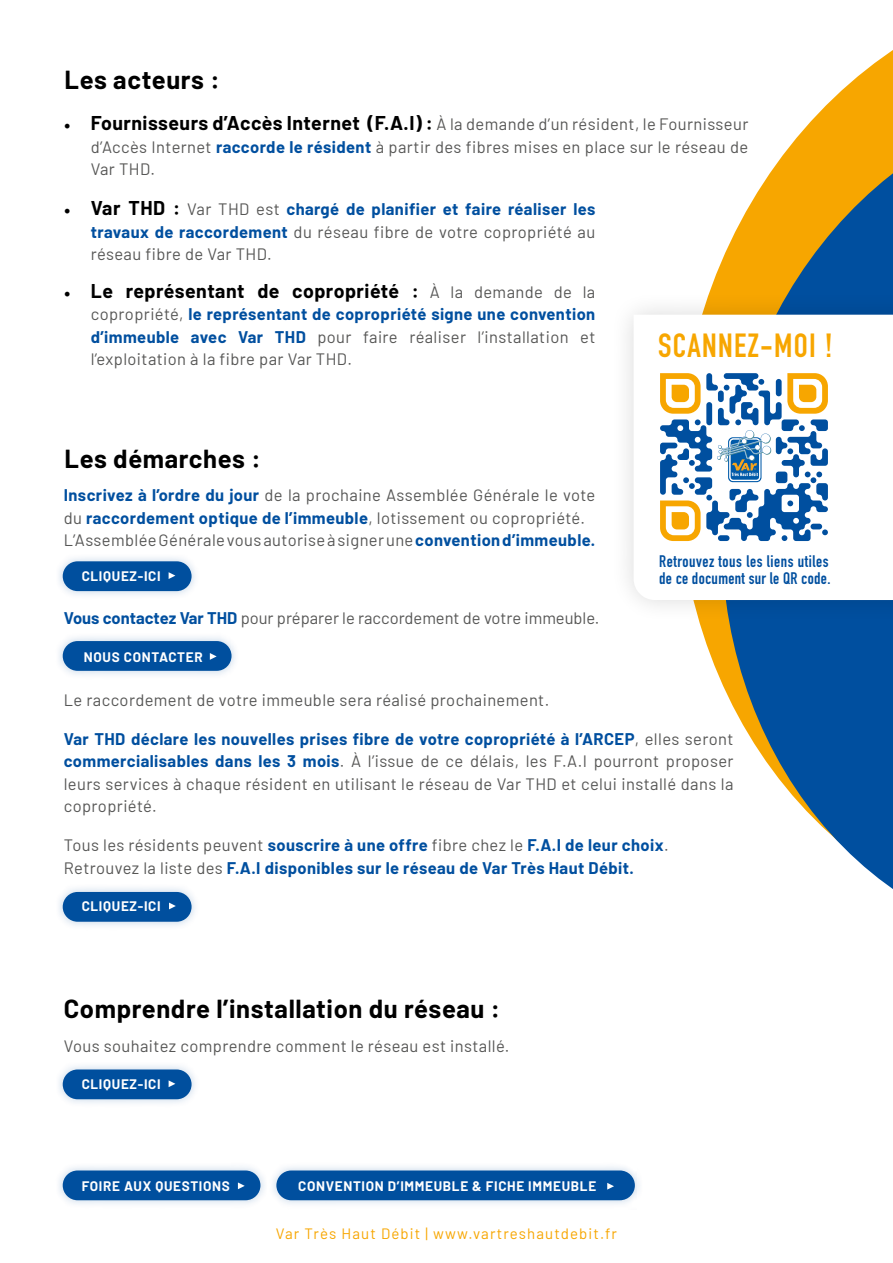
<style>
.page{position:relative;width:893px;height:1263px;background:#fff}
.page>*{position:absolute;margin:0;border:0;box-sizing:border-box;transform-origin:0 0}
.t1{font:700 33px "DIN Condensed";letter-spacing:.04em;color:#f7a600}
.t2{font:700 25.5px "Barlow";letter-spacing:.025em;color:#000}
.t3{font:700 19.5px "Barlow";letter-spacing:.025em;color:#000}
.t4{font:16.5px/22.5px "Barlow";letter-spacing:.025em;color:#575756;text-align:justify}
.t5{font:700 16.5px "Barlow";letter-spacing:.025em;color:#004f9f}
.t6{font:16.5px "Barlow";color:#575756}
.t7{font:700 16.5px "DIN Condensed";letter-spacing:.035em;color:#004f9f}
.t8{font:15px "Barlow";letter-spacing:.075em;color:#f7a600}
.t9{font:700 13.5px "Barlow";letter-spacing:.05em;color:#fff}
.s1{font-family:"Minion Pro";font-size:18px;color:#000}
.s2{font-weight:700;font-size:19.5px;color:#000}
.s3{font-weight:700;color:#004f9f}
.s4{font-family:"Minion Pro";font-weight:400;font-size:18px}
.s5{font-weight:400;font-size:16.5px;color:#575756}
.s6{font-weight:400;color:#575756}
</style>
<div class="page">
<svg style="left:700px;top:71px;width:193px;height:818px"></svg>
<div style="left:610px;top:291px;width:283px;height:333px;background:#000;opacity:.15"></div>
<svg style="left:634px;top:315px;width:259px;height:285px"></svg>
<svg style="left:660px;top:373px;width:168px;height:168px"></svg>
<div style="left:54px;top:552px;width:147px;height:48px;background:#004f9e;opacity:.24"></div>
<div style="left:63px;top:561px;width:129px;height:30px;background:#004f9e;border-radius:15px"></div>
<svg style="left:169px;top:572px;width:6px;height:7px"></svg>
<div style="left:54px;top:632px;width:186px;height:48px;background:#004f9e;opacity:.24"></div>
<div style="left:63px;top:641px;width:169px;height:30px;background:#004f9e;border-radius:15px"></div>
<svg style="left:210px;top:653px;width:7px;height:7px"></svg>
<div style="left:54px;top:883px;width:147px;height:48px;background:#004f9e;opacity:.24"></div>
<div style="left:63px;top:892px;width:129px;height:30px;background:#004f9e;border-radius:15px"></div>
<svg style="left:169px;top:902px;width:7px;height:7px"></svg>
<div style="left:54px;top:1060px;width:147px;height:48px;background:#004f9e;opacity:.24"></div>
<div style="left:63px;top:1069px;width:129px;height:30px;background:#004f9e;border-radius:15px"></div>
<svg style="left:169px;top:1080px;width:6px;height:7px"></svg>
<div style="left:54px;top:1161px;width:216px;height:48px;background:#004f9e;opacity:.24"></div>
<div style="left:63px;top:1170px;width:197px;height:30px;background:#004f9e;border-radius:15px"></div>
<svg style="left:238px;top:1182px;width:7px;height:7px"></svg>
<div style="left:267px;top:1161px;width:377px;height:48px;background:#004f9e;opacity:.24"></div>
<div style="left:276px;top:1170px;width:359px;height:30px;background:#004f9e;border-radius:15px"></div>
<svg style="left:607px;top:1183px;width:7px;height:6px"></svg>
<p class="t2" style="left:64px;top:61px;width:157px">Les acteurs :</p>
<p class="t4" style="left:91px;top:112px;width:659px;text-indent:-27px"><span class="s1">•</span> <span class="s2">Fournisseurs d’Accès Internet (F.A.I) :</span> À la demande d’un résident, le Fournisseur d’Accès Internet <span class="s3">raccorde le résident</span> à partir des fibres mises en place sur le réseau de Var THD.</p>
<p class="t4" style="left:91px;top:197px;width:506px;text-indent:-27px"><span class="s1">•</span> <span class="s2">Var THD :</span> Var THD est <span class="s3">chargé de planifier et faire réaliser les travaux de raccordement</span> du réseau fibre de votre copropriété au réseau fibre de Var THD.</p>
<p class="t3" style="left:64px;top:276px;width:533px"><span class="s4">•</span> Le représentant de copropriété : <span class="s5">À la demande de la</span></p>
<p class="t4" style="left:91px;top:302px;width:506px">copropriété, <span class="s3">le représentant de copropriété signe une convention d’immeuble avec Var THD</span> pour faire réaliser l’installation et l’exploitation à la fibre par Var THD.</p>
<p class="t1" style="left:658px;top:324px;width:176px">SCANNEZ-MOI !</p>
<p class="t2" style="left:64px;top:440px;width:198px">Les démarches :</p>
<p class="t4" style="left:64px;top:483px;width:533px"><span class="s3">Inscrivez à l’ordre du jour</span> de la prochaine Assemblée Générale le vote du <span class="s3">raccordement optique de l’immeuble</span>, lotissement ou copropriété.</p>
<p class="t4" style="left:64px;top:528px;width:533px">L’Assemblée Générale vous autorise à signer une <span class="s3">convention d’immeuble.</span></p>
<p class="t9" style="left:82px;top:566px;width:80px">CLIQUEZ-ICI</p>
<p class="t6" style="left:64px;top:606px;width:537px"><span class="s3">Vous contactez Var THD</span> pour préparer le raccordement de votre immeuble.</p>
<p class="t9" style="left:84px;top:647px;width:120px">NOUS CONTACTER</p>
<p class="t7" style="left:659px;top:550px;width:171px">Retrouvez tous les liens utiles</p>
<p class="t7" style="left:659px;top:567px;width:173px">de ce document sur le QR code.</p>
<p class="t4" style="left:64px;top:688px;width:487px">Le raccordement de votre immeuble sera réalisé prochainement.</p>
<p class="t4" style="left:64px;top:726px;width:671px"><span class="s3">Var THD déclare les nouvelles prises fibre de votre copropriété à l’ARCEP</span>, elles seront <span class="s3">commercialisables dans les 3 mois</span>. À l’issue de ce délais, les F.A.I pourront proposer leurs services à chaque résident en utilisant le réseau de Var THD et celui installé dans la copropriété.</p>
<p class="t4" style="left:64px;top:833px;width:606px">Tous les résidents peuvent <span class="s3">souscrire à une offre</span> fibre chez le <span class="s3">F.A.I de leur choix</span>.</p>
<p class="t5" style="left:64px;top:856px;width:572px"><span class="s6">Retrouvez la liste des</span> F.A.I disponibles sur le réseau de Var Très Haut Débit.</p>
<p class="t9" style="left:82px;top:897px;width:80px">CLIQUEZ-ICI</p>
<p class="t2" style="left:64px;top:990px;width:438px">Comprendre l’installation du réseau :</p>
<p class="t4" style="left:64px;top:1034px;width:447px">Vous souhaitez comprendre comment le réseau est installé.</p>
<p class="t9" style="left:82px;top:1074px;width:80px">CLIQUEZ-ICI</p>
<p class="t9" style="left:82px;top:1176px;width:150px">FOIRE AUX QUESTIONS</p>
<p class="t9" style="left:298px;top:1176px;width:300px">CONVENTION D’IMMEUBLE &amp; FICHE IMMEUBLE</p>
<p class="t8" style="left:276px;top:1222px;width:343px">Var Très Haut Débit | www.vartreshautdebit.fr</p>
</div>
